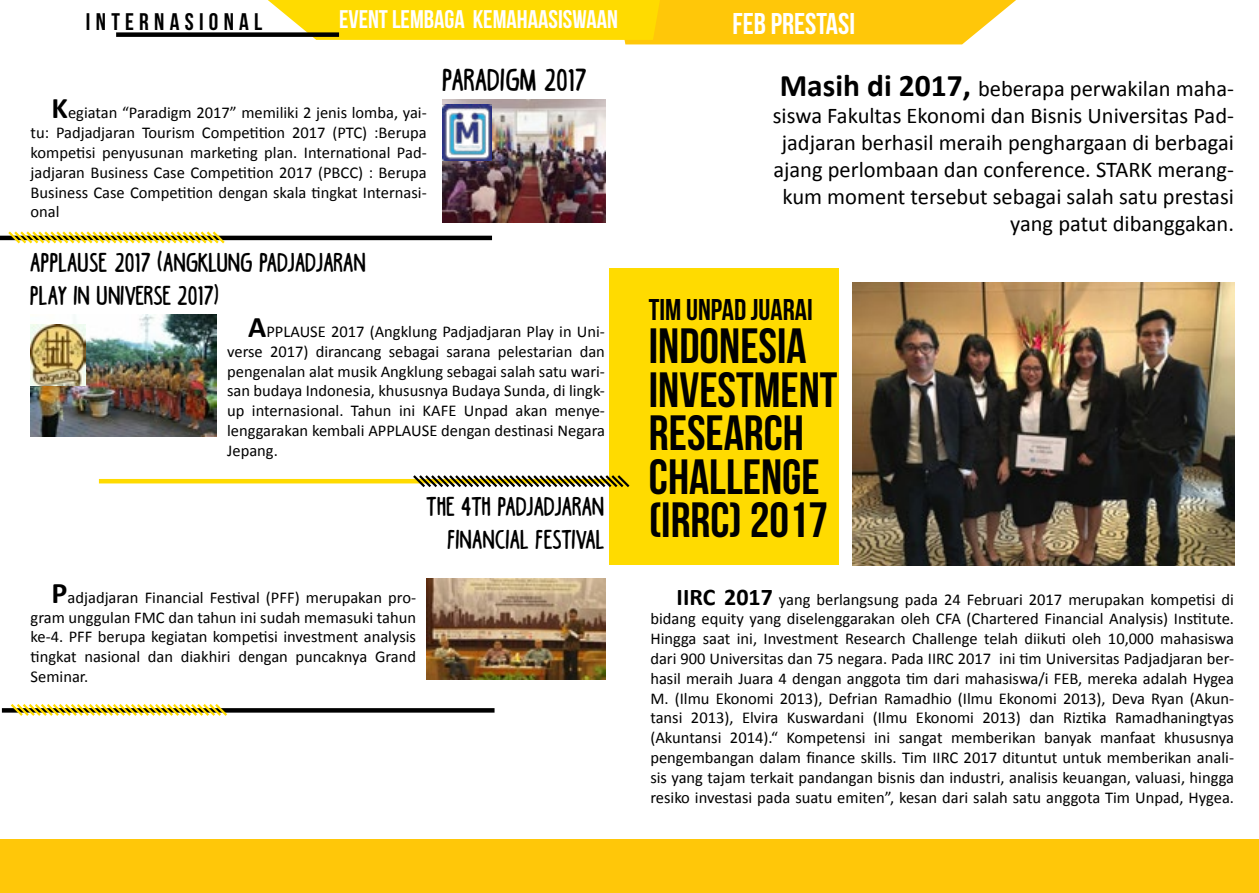
<style>
.page{position:relative;width:1259px;height:893px;background:#fff}
.page>*{position:absolute;margin:0;border:0;box-sizing:border-box;transform-origin:0 0}
.t1{font:49.5px/43.5px "Bebas Neue";color:#000}
.t2{font:700 31.5px "Black Coffee";color:#000}
.t3{font:30px "Bebas Neue";color:#000}
.t4{font:30px "Bebas Neue";color:#fff}
.t5{font:700 27px/32.4px "Black Coffee";color:#000}
.t6{font:25.5px "Bebas Neue";color:#fff}
.t7{font:24px "Bebas Neue";letter-spacing:.22em;color:#000}
.t8{font:22.5px/27px "Calibri";color:#000;text-align:right}
.t9{font:16.5px/19.8px "Calibri";color:#000;text-align:justify}
.s1{font-weight:700;font-size:30px}
.s2{font-weight:700;font-size:31.5px}
.s3{font-weight:700;font-size:24px}
</style>
<div class="page">
<img style="left:427px;top:579px;width:178px;height:100px">
<div style="left:609px;top:268px;width:229px;height:297px;background:#ffdb00"></div>
<img style="left:443px;top:99px;width:162px;height:123px">
<img style="left:443px;top:105px;width:49px;height:55px">
<hr style="left:0;top:236px;width:492px;height:4px;background:#000">
<svg style="left:6px;top:231px;width:221px;height:13px"></svg>
<div style="left:2px;top:708px;width:492px;height:5px;background:#000"></div>
<svg style="left:8px;top:704px;width:221px;height:12px"></svg>
<hr style="left:99px;top:479px;width:529px;height:4px;background:#ffdb00">
<svg style="left:411px;top:475px;width:219px;height:13px"></svg>
<img style="left:31px;top:315px;width:185px;height:122px">
<img style="left:31px;top:325px;width:54px;height:60px">
<svg style="left:268px;top:0;width:748px;height:44px;background:#fed51e"></svg>
<div style="left:116px;top:32px;width:223px;height:5px;background:#000"></div>
<img style="left:852px;top:283px;width:382px;height:282px">
<div style="left:0;top:839px;width:1259px;height:54px;background:#ffc709"></div>
<h3 class="t7" style="left:86px;top:9px;width:178px">INTERNASIONAL</h3>
<h3 class="t6" style="left:339px;top:6px;width:280px">EVENT LEMBAGA KEMAHAASISWAAN</h3>
<p class="t9" style="left:31px;top:103px;width:398px;text-indent:21px"><span class="s1">K</span>egiatan “Paradigm 2017” memiliki 2 jenis lomba, yai&shy;tu: Padjadjaran Tourism Competition 2017 (PTC) :Berupa kompetisi penyusunan marketing plan. International Pad&shy;jadjaran Business Case Competition 2017 (PBCC) : Berupa Business Case Competition dengan skala tingkat Internasi&shy;onal</p>
<h3 class="t5" style="left:31px;top:246px;width:337px">APPLAUSE 2017 (ANGKLUNG PADJADJARAN<br>PLAY IN UNIVERSE 2017)</h3>
<h2 class="t2" style="left:443px;top:62px;width:146px">PARADIGM 2017</h2>
<p class="t9" style="left:227px;top:322px;width:379px;text-indent:21px"><span class="s1">A</span>PPLAUSE 2017 (Angklung Padjadjaran Play in Uni&shy;verse 2017) dirancang sebagai sarana pelestarian dan pengenalan alat musik Angklung sebagai salah satu wari&shy;san budaya Indonesia, khususnya Budaya Sunda, di lingk&shy;up internasional. Tahun ini KAFE Unpad akan menye&shy;lenggarakan kembali APPLAUSE dengan destinasi Negara Jepang.</p>
<h3 class="t5" style="left:426px;top:490px;width:180px;text-align:right">THE 4TH PADJADJARAN<br>FINANCIAL FESTIVAL</h3>
<p class="t9" style="left:31px;top:588px;width:387px;text-indent:21px"><span class="s1">P</span>adjadjaran Financial Festival (PFF) merupakan pro&shy;gram unggulan FMC dan tahun ini sudah memasuki tahun ke-4. PFF berupa kegiatan kompetisi investment analysis tingkat nasional dan diakhiri dengan puncaknya Grand Seminar.</p>
<h3 class="t4" style="left:732px;top:7px;width:124px">FEB PRESTASI</h3>
<p class="t8" style="left:773px;top:75px;width:463px"><span class="s2">Masih di 2017,</span> beberapa perwakilan maha&shy;siswa Fakultas Ekonomi dan Bisnis Universitas Pad&shy;jadjaran berhasil meraih penghargaan di berbagai ajang perlombaan dan conference. STARK merang&shy;kum moment tersebut sebagai salah satu prestasi yang patut dibanggakan.</p>
<h3 class="t3" style="left:649px;top:293px;width:165px">TIM UNPAD JUARAI</h3>
<h1 class="t1" style="left:649px;top:324px;width:190px">INDONESIA<br>INVESTMENT<br>RESEARCH<br>CHALLENGE (IRRC) 2017</h1>
<p class="t9" style="left:650px;top:589px;width:585px;text-indent:26px"><span class="s3">IIRC 2017</span> yang berlangsung pada 24 Februari 2017 merupakan kompetisi di bidang equity yang diselenggarakan oleh CFA (Chartered Financial Analysis) Institute.<br>Hingga saat ini, Investment Research Challenge telah diikuti oleh 10,000 mahasiswa dari 900 Universitas dan 75 negara. Pada IIRC 2017 ini tim Universitas Padjadjaran ber&shy;hasil meraih Juara 4 dengan anggota tim dari mahasiswa/i FEB, mereka adalah Hygea M. (Ilmu Ekonomi 2013), Defrian Ramadhio (Ilmu Ekonomi 2013), Deva Ryan (Akun&shy;tansi 2013), Elvira Kuswardani (Ilmu Ekonomi 2013) dan Riztika Ramadhaningtyas (Akuntansi 2014).“ Kompetensi ini sangat memberikan banyak manfaat khususnya pengembangan dalam finance skills. Tim IIRC 2017 dituntut untuk memberikan anali&shy;sis yang tajam terkait pandangan bisnis dan industri, analisis keuangan, valuasi, hingga resiko investasi pada suatu emiten”, kesan dari salah satu anggota Tim Unpad, Hygea.</p>
</div>
